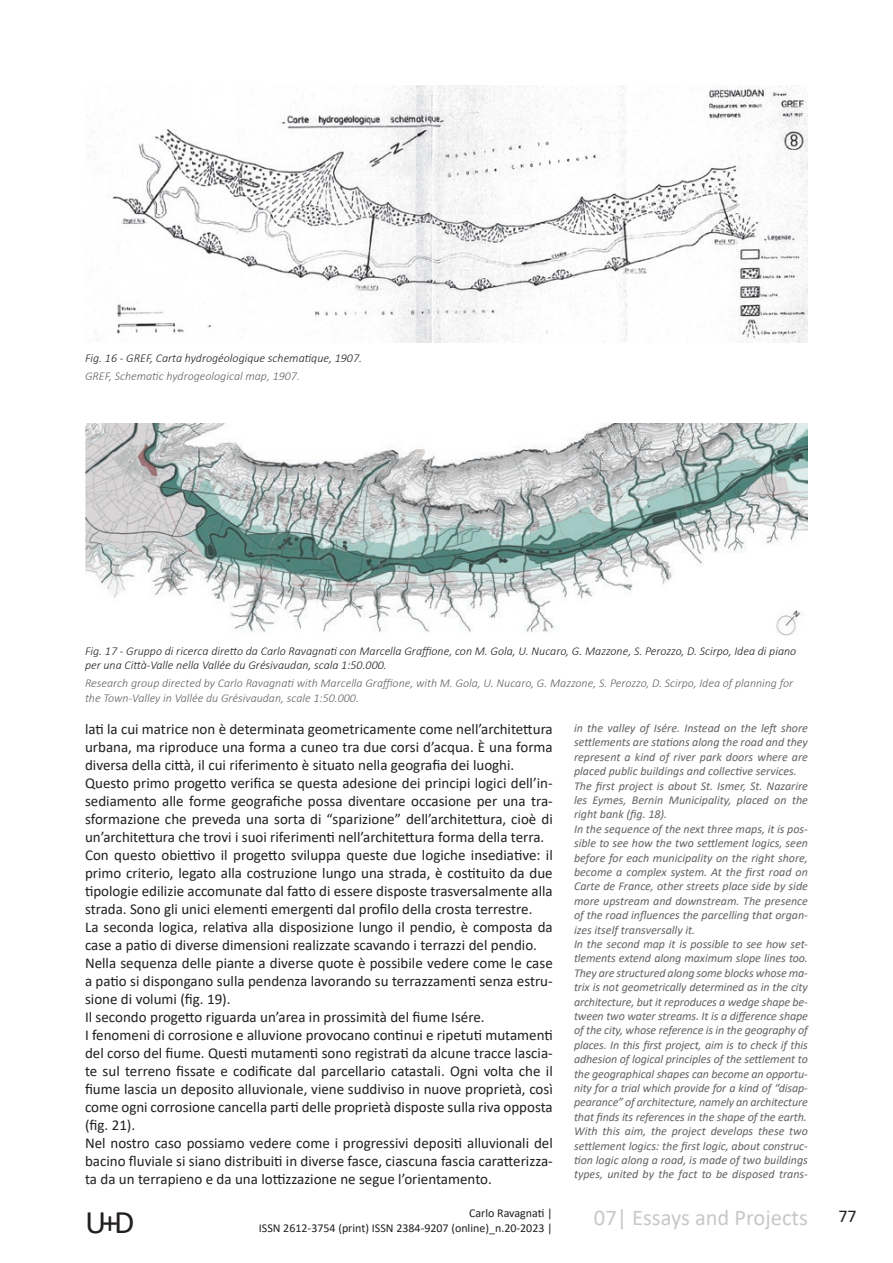
<style>
.page{position:relative;width:893px;height:1263px;background:#fff}
.page>*{position:absolute;margin:0;border:0;box-sizing:border-box;transform-origin:0 0}
.t1{font:33px "Calibri";color:#231f20}
.t2{font:22.5px "Calibri";color:#c7c8ca}
.t3{font:18px "Calibri";color:#231f20}
.t4{font:15px/18px "Calibri";color:#231f20}
.t5{font:italic 12px/14.4px "Calibri";letter-spacing:-.005em;color:#636366}
.t6{font:italic 300 12px/14.4px "Calibri";color:#231f20}
.t7{font:italic 300 12px/14.4px "Calibri";color:#636366}
.t8{font:12px "Calibri";color:#231f20}
</style>
<div class="page">
<img style="left:93px;top:85px;width:715px;height:257px">
<img style="left:85px;top:423px;width:723px;height:212px">
<p class="t6" style="left:85px;top:351px;width:278px">Fig. 16 - GREF, Carta hydrogéologique schematique, 1907.</p>
<p class="t7" style="left:85px;top:369px;width:216px">GREF, Schematic hydrogeological map, 1907.</p>
<p class="t6" style="left:85px;top:644px;width:713px">Fig. 17 - Gruppo di ricerca diretto da Carlo Ravagnati con Marcella Graffione, con M. Gola, U. Nucaro, G. Mazzone, S. Perozzo, D. Scirpo, Idea di piano per una Città-Valle nella Vallée du Grésivaudan, scala 1:50.000.</p>
<p class="t7" style="left:85px;top:676px;width:710px">Research group directed by Carlo Ravagnati with Marcella Graffione, with M. Gola, U. Nucaro, G. Mazzone, S. Perozzo, D. Scirpo, Idea of planning for the Town-Valley in Vallée du Grésivaudan, scale 1:50.000.</p>
<p class="t4" style="left:85px;top:720px;width:469px">lati la cui matrice non è determinata geometricamente come nell’architettura urbana, ma riproduce una forma a cuneo tra due corsi d’acqua. È una forma diversa della città, il cui riferimento è situato nella geografia dei luoghi.<br>Questo primo progetto verifica se questa adesione dei principi logici dell’in&shy;sediamento alle forme geografiche possa diventare occasione per una tra&shy;sformazione che preveda una sorta di “sparizione” dell’architettura, cioè di un’architettura che trovi i suoi riferimenti nell’architettura forma della terra.<br>Con questo obiettivo il progetto sviluppa queste due logiche insediative: il primo criterio, legato alla costruzione lungo una strada, è costituito da due tipologie edilizie accomunate dal fatto di essere disposte trasversalmente alla strada. Sono gli unici elementi emergenti dal profilo della crosta terrestre.<br>La seconda logica, relativa alla disposizione lungo il pendio, è composta da case a patio di diverse dimensioni realizzate scavando i terrazzi del pendio.<br>Nella sequenza delle piante a diverse quote è possibile vedere come le case a patio si dispongano sulla pendenza lavorando su terrazzamenti senza estru&shy;sione di volumi (fig. 19).<br>Il secondo progetto riguarda un’area in prossimità del fiume Isére.<br>I fenomeni di corrosione e alluvione provocano continui e ripetuti mutamenti del corso del fiume. Questi mutamenti sono registrati da alcune tracce lascia&shy;te sul terreno fissate e codificate dal parcellario catastali. Ogni volta che il fiume lascia un deposito alluvionale, viene suddiviso in nuove proprietà, così come ogni corrosione cancella parti delle proprietà disposte sulla riva opposta (fig. 21).<br>Nel nostro caso possiamo vedere come i progressivi depositi alluvionali del bacino fluviale si siano distribuiti in diverse fasce, ciascuna fascia caratterizza&shy;ta da un terrapieno e da una lottizzazione ne segue l’orientamento.</p>
<p class="t5" style="left:574px;top:720px;width:235px">in the valley of Isére. Instead on the left shore settlements are stations along the road and they represent a kind of river park doors where are placed public buildings and collective services.<br>The first project is about St. Ismer, St. Nazarire les Eymes, Bernin Municipality, placed on the right bank (fig. 18).<br>In the sequence of the next three maps, it is pos&shy;sible to see how the two settlement logics, seen before for each municipality on the right shore, become a complex system. At the first road on Carte de France, other streets place side by side more upstream and downstream. The presence of the road influences the parcelling that organ&shy;izes itself transversally it.<br>In the second map it is possible to see how set&shy;tlements extend along maximum slope lines too.<br>They are structured along some blocks whose ma&shy;trix is not geometrically determined as in the city architecture, but it reproduces a wedge shape be&shy;tween two water streams. It is a difference shape of the city, whose reference is in the geography of places. In this first project, aim is to check if this adhesion of logical principles of the settlement to the geographical shapes can become an opportu&shy;nity for a trial which provide for a kind of “disap&shy;pearance” of architecture, namely an architecture that finds its references in the shape of the earth.<br>With this aim, the project develops these two settlement logics: the first logic, about construc&shy;tion logic along a road, is made of two buildings types, united by the fact to be disposed trans-</p>
<p class="t8" style="left:469px;top:1205px;width:85px">Carlo Ravagnati |</p>
<p class="t3" style="left:838px;top:1203px;width:20px">77</p>
<h2 class="t2" style="left:594px;top:1202px;width:215px">07| Essays and Projects</h2>
<h1 class="t1" style="left:85px;top:1199px;width:51px">U+D</h1>
<p class="t8" style="left:259px;top:1219px;width:295px">ISSN 2612-3754 (print) ISSN 2384-9207 (online)_n.20-2023 |</p>
</div>
